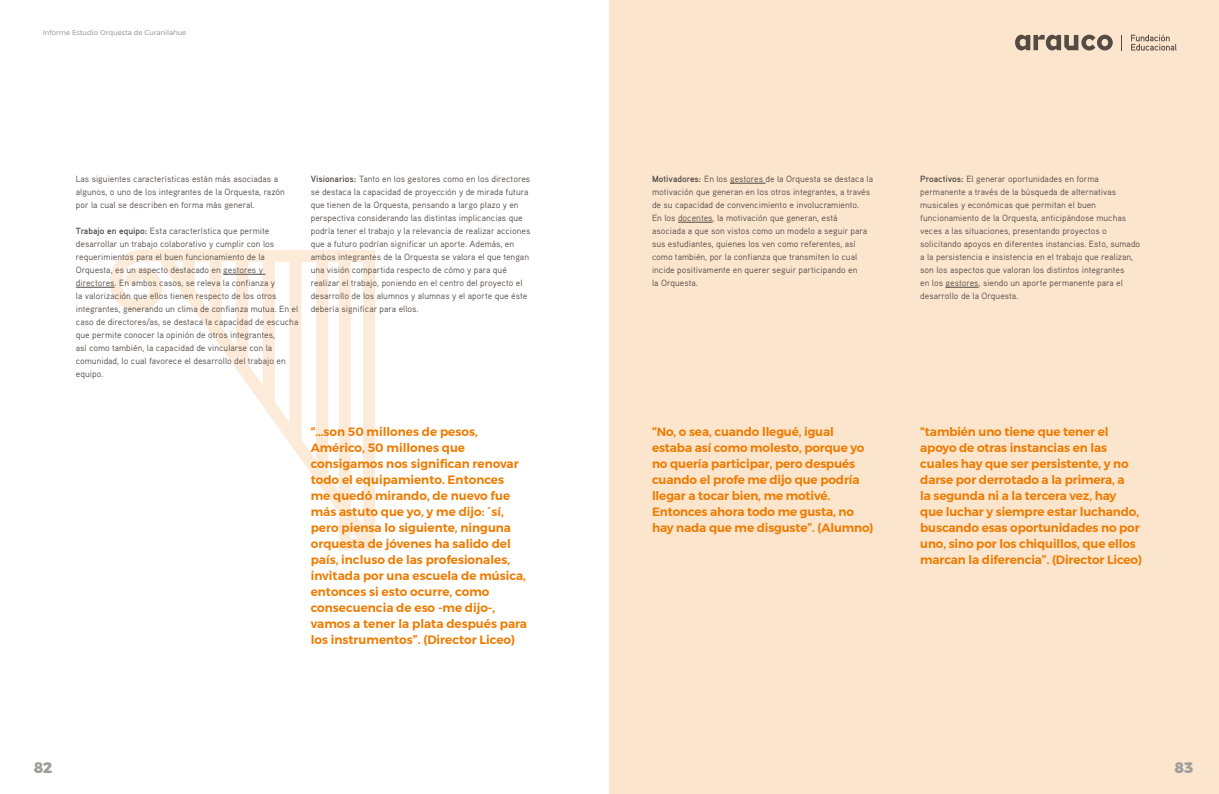
<style>
.page{position:relative;width:1219px;height:794px;background:#fff}
.page>*{position:absolute;margin:0;border:0;box-sizing:border-box;transform-origin:0 0}
.t1{font:800 15px "Montserrat";color:#9d9d9c}
.t2{font:600 12px/16px "Montserrat";letter-spacing:-.01em;color:#ef7b00}
.t3{font:9px/13px "Aaux Pro OT";color:#544b45}
.t4{font:7px "Montserrat";color:#9d9d9c}
.s1{font-weight:700}
</style>
<div class="page">
<div style="left:609px;top:0;width:610px;height:794px;background:#fbe5cd"></div>
<svg style="left:109px;top:249px;width:266px;height:302px"></svg>
<hr style="left:223px;top:274px;width:42px;height:1px;background:#544b45">
<hr style="left:76px;top:287px;width:39px;height:1px;background:#544b45">
<hr style="left:730px;top:183px;width:36px;height:1px;background:#544b45">
<hr style="left:678px;top:222px;width:35px;height:1px;background:#544b45">
<hr style="left:945px;top:287px;width:34px;height:1px;background:#544b45">
<svg style="left:1015px;top:35px;width:98px;height:15px"></svg>
<svg style="left:1131px;top:34px;width:45px;height:17px"></svg>
<svg style="left:1121px;top:35px;width:1px;height:15px"></svg>
<p class="t4" style="left:43px;top:27px;width:145px">Informe Estudio Orquesta de Curanilahue</p>
<p class="t3" style="left:76px;top:172px;width:211px">Las siguientes características están más asociadas a algunos, o uno de los integrantes de la Orquesta, razón por la cual se describen en forma más general.</p>
<p class="t3" style="left:76px;top:224px;width:224px"><span class="s1">Trabajo en equipo:</span> Esta característica que permite desarrollar un trabajo colaborativo y cumplir con los requerimientos para el buen funcionamiento de la Orquesta, es un aspecto destacado en gestores y directores. En ambos casos, se releva la confianza y<br>la valorización que ellos tienen respecto de los otros integrantes, generando un clima de confianza mutua. En el caso de directores/as, se destaca la capacidad de escucha que permite conocer la opinión de otros integrantes,<br>así como también, la capacidad de vincularse con la comunidad, lo cual favorece el desarrollo del trabajo en equipo.</p>
<p class="t3" style="left:311px;top:172px;width:221px"><span class="s1">Visionarios:</span> Tanto en los gestores como en los directores se destaca la capacidad de proyección y de mirada futura que tienen de la Orquesta, pensando a largo plazo y en perspectiva considerando las distintas implicancias que podría tener el trabajo y la relevancia de realizar acciones que a futuro podrían significar un aporte. Además, en ambos integrantes de la Orquesta se valora el que tengan una visión compartida respecto de cómo y para qué realizar el trabajo, poniendo en el centro del proyecto el desarrollo de los alumnos y alumnas y el aporte que éste debería significar para ellos.</p>
<p class="t3" style="left:920px;top:172px;width:221px"><span class="s1">Proactivos:</span> El generar oportunidades en forma permanente a través de la búsqueda de alternativas musicales y económicas que permitan el buen funcionamiento de la Orquesta, anticipándose muchas veces a las situaciones, presentando proyectos o solicitando apoyos en diferentes instancias. Esto, sumado a la persistencia e insistencia en el trabajo que realizan, son los aspectos que valoran los distintos integrantes<br>en los gestores, siendo un aporte permanente para el desarrollo de la Orquesta.</p>
<p class="t3" style="left:652px;top:172px;width:223px"><span class="s1">Motivadores:</span> En los gestores de la Orquesta se destaca la motivación que generan en los otros integrantes, a través de su capacidad de convencimiento e involucramiento.<br>En los docentes, la motivación que generan, está asociada a que son vistos como un modelo a seguir para sus estudiantes, quienes los ven como referentes, así como también, por la confianza que transmiten lo cual incide positivamente en querer seguir participando en<br>la Orquesta.</p>
<p class="t2" style="left:311px;top:423px;width:218px">“…son 50 millones de pesos,<br>Américo, 50 millones que consigamos nos significan renovar todo el equipamiento. Entonces<br>me quedó mirando, de nuevo fue más astuto que yo, y me dijo: ´sí, pero piensa lo siguiente, ninguna orquesta de jóvenes ha salido del país, incluso de las profesionales, invitada por una escuela de música, entonces si esto ocurre, como consecuencia de eso -me dijo-, vamos a tener la plata después para los instrumentos”. (Director Liceo)</p>
<p class="t2" style="left:920px;top:423px;width:223px">“también uno tiene que tener el apoyo de otras instancias en las cuales hay que ser persistente, y no darse por derrotado a la primera, a<br>la segunda ni a la tercera vez, hay que luchar y siempre estar luchando, buscando esas oportunidades no por uno, sino por los chiquillos, que ellos marcan la diferencia”. (Director Liceo)</p>
<h2 class="t2" style="left:652px;top:423px;width:223px">“No, o sea, cuando llegué, igual estaba así como molesto, porque yo no quería participar, pero después cuando el profe me dijo que podría llegar a tocar bien, me motivé.<br>Entonces ahora todo me gusta, no hay nada que me disguste”. (Alumno)</h2>
<h1 class="t1" style="left:34px;top:755px;width:20px">82</h1>
<h1 class="t1" style="left:1175px;top:755px;width:20px">83</h1>
</div>
